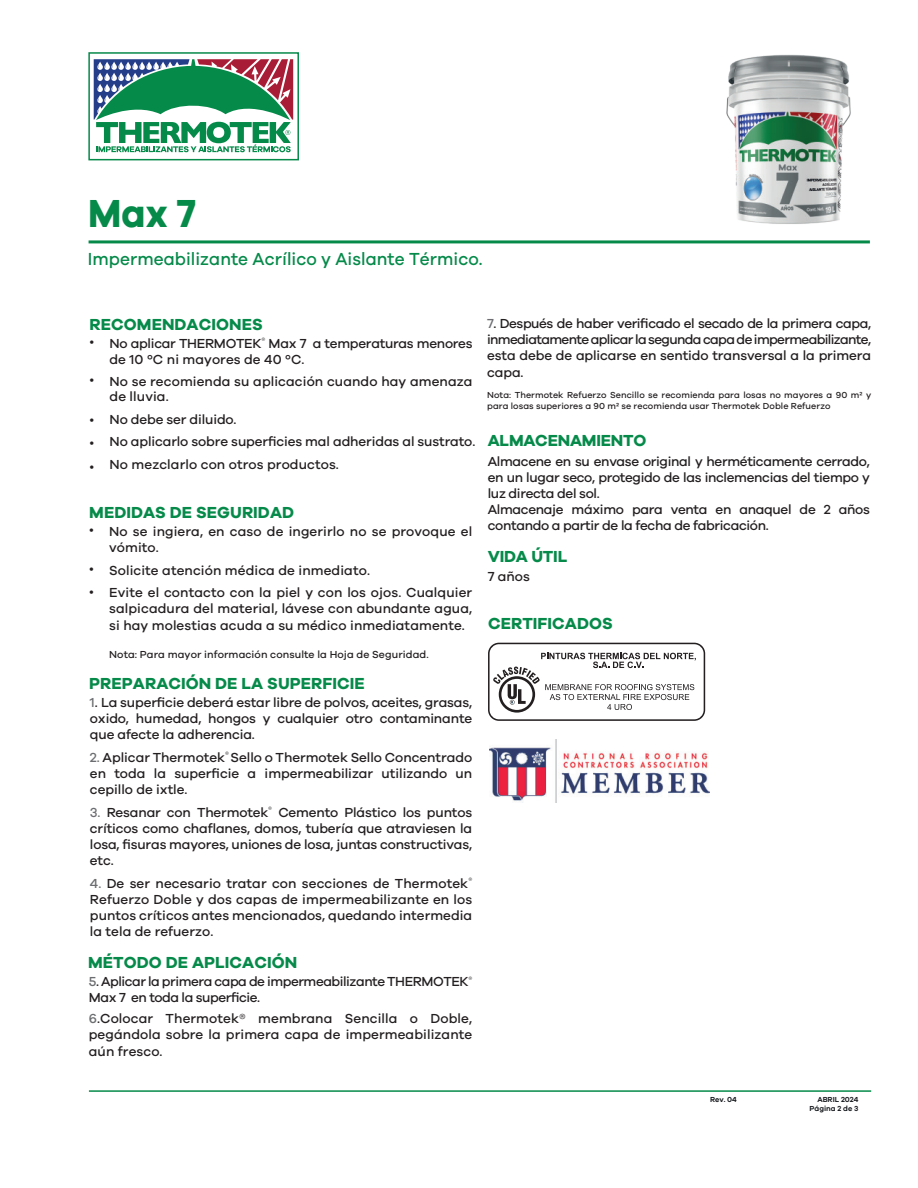
<style>
.page{position:relative;width:918px;height:1188px;background:#fff}
.page>*{position:absolute;margin:0;border:0;box-sizing:border-box;transform-origin:0 0}
.t1{font:700 40.35px "Galano Grotesque";color:#068a4a;scale:.93 1}
.t2{font:500 18px "Galano Grotesque";letter-spacing:.005em;color:#068a4a;scale:.96 1}
.t3{font:700 16.5px "Galano Grotesque";letter-spacing:.005em;color:#068a4a}
.t4{font:700 16.5px "Galano Grotesque";letter-spacing:-.015em;color:#068a4a}
.t5{font:500 13.5px/16.2px "Galano Grotesque";letter-spacing:-.01em;color:#231f20}
.t6{font:500 13.5px/16.2px "Galano Grotesque";letter-spacing:-.03em;color:#231f20}
.t7{font:13.5px/22.5px "Arial";color:#231f20}
.t8{font:500 10.5px "Galano Grotesque";letter-spacing:.005em;color:#231f20}
.t9{font:500 9px/10.8px "Galano Grotesque";letter-spacing:.005em;color:#231f20}
.t10{font:600 7.5px "Galano Grotesque";color:#15181c}
.s1{color:#6c6d70}
</style>
<div class="page">
<hr style="left:89px;top:240px;width:781px;height:3px;background:#068a4a">
<div style="left:88px;top:52px;width:211px;height:108px;background:#fff;border:2px solid #068a4a"></div>
<svg style="left:94px;top:59px;width:199px;height:93px"></svg>
<svg style="left:488px;top:643px;width:217px;height:78px"></svg>
<hr style="left:89px;top:1090px;width:782px;height:2px;background:#068a4a">
<img style="left:490px;top:740px;width:220px;height:63px">
<img style="left:726px;top:54px;width:125px;height:170px">
<h1 class="t1" style="left:88px;top:188px;width:118px">Max 7</h1>
<h2 class="t2" style="left:88px;top:248px;width:413px">Impermeabilizante Acrílico y Aislante Térmico.</h2>
<p class="t3" style="left:90px;top:314px;width:175px">RECOMENDACIONES</p>
<p class="t7" style="left:90px;top:331px;width:6px">•</p>
<p class="t7" style="left:90px;top:369px;width:6px">•</p>
<p class="t7" style="left:90px;top:409px;width:6px">• •</p>
<p class="t7" style="left:90px;top:456px;width:6px">•</p>
<p class="t5" style="left:110px;top:335px;width:365px">No aplicar THERMOTEK<sup>®</sup> Max 7 a temperaturas menores de 10 ºC ni mayores de 40 ºC.</p>
<p class="t5" style="left:110px;top:374px;width:365px;line-height:15px">No se recomienda su aplicación cuando hay amenaza de lluvia.</p>
<p class="t5" style="left:110px;top:408px;width:367px;line-height:22.5px">No debe ser diluido.<br>No aplicarlo sobre superficies mal adheridas al sustrato.<br>No mezclarlo con otros productos.</p>
<p class="t3" style="left:89px;top:502px;width:206px">MEDIDAS DE SEGURIDAD</p>
<p class="t7" style="left:89px;top:519px;width:6px">•</p>
<p class="t7" style="left:89px;top:558px;width:6px">• •</p>
<p class="t5" style="left:109px;top:523px;width:365px">No se ingiera, en caso de ingerirlo no se provoque el vómito.</p>
<p class="t5" style="left:109px;top:558px;width:365px;line-height:22.5px">Solicite atención médica de inmediato.<br>Evite el contacto con la piel y con los ojos. Cualquier</p>
<p class="t5" style="left:109px;top:600px;width:365px">salpicadura del material, lávese con abundante agua, si hay molestias acuda a su médico inmediatamente.</p>
<p class="t8" style="left:109px;top:648px;width:321px">Nota: Para mayor información consulte la Hoja de Seguridad.</p>
<p class="t3" style="left:89px;top:673px;width:277px">PREPARACIÓN DE LA SUPERFICIE</p>
<p class="t5" style="left:90px;top:694px;width:384px;text-align:justify"><span class="s1">1</span>. La superficie deberá estar libre de polvos, aceites, grasas, oxido, humedad, hongos y cualquier otro contaminante que afecte la adherencia.</p>
<p class="t5" style="left:90px;top:749px;width:384px;text-align:justify"><span class="s1">2.</span> Aplicar Thermotek<sup>®</sup> Sello o Thermotek Sello Concentrado en toda la superficie a impermeabilizar utilizando un cepillo de ixtle.</p>
<p class="t5" style="left:90px;top:804px;width:384px;text-align:justify"><span class="s1">3.</span> Resanar con Thermotek<sup>®</sup> Cemento Plástico los puntos críticos como chaflanes, domos, tubería que atraviesen la losa, fisuras mayores, uniones de losa, juntas constructivas, etc.</p>
<p class="t5" style="left:90px;top:875px;width:384px;text-align:justify"><span class="s1">4.</span> De ser necesario tratar con secciones de Thermotek<sup>® </sup>Refuerzo Doble y dos capas de impermeabilizante en los puntos críticos antes mencionados, quedando intermedia la tela de refuerzo.</p>
<p class="t3" style="left:88px;top:952px;width:211px">MÉTODO DE APLICACIÓN</p>
<p class="t6" style="left:89px;top:973px;width:385px"><span class="s1">5</span>. Aplicar la primera capa de impermeabilizante THERMOTEK<sup>®<br></sup>Max 7 en toda la superficie.</p>
<p class="t5" style="left:89px;top:1010px;width:385px;text-align:justify"><span class="s1">6</span>.Colocar Thermotek® membrana Sencilla o Doble, pegándola sobre la primera capa de impermeabilizante aún fresco.</p>
<p class="t5" style="left:487px;top:315px;width:386px;text-align:justify"><span class="s1">7</span>. Después de haber verificado el secado de la primera capa, inmediatamente aplicar la segunda capa de impermeabilizante, esta debe de aplicarse en sentido transversal a la primera capa.</p>
<p class="t9" style="left:487px;top:390px;width:386px">Nota: Thermotek Refuerzo Sencillo se recomienda para losas no mayores a 90 m2 y para losas superiores a 90 m2 se recomienda usar Thermotek Doble Refuerzo</p>
<p class="t4" style="left:488px;top:431px;width:160px">ALMACENAMIENTO</p>
<p class="t5" style="left:488px;top:453px;width:384px">Almacene en su envase original y herméticamente cerrado, en un lugar seco, protegido de las inclemencias del tiempo y luz directa del sol.<br>Almacenaje máximo para venta en anaquel de 2 años contando a partir de la fecha de fabricación.</p>
<p class="t4" style="left:488px;top:546px;width:81px">VIDA ÚTIL</p>
<p class="t5" style="left:488px;top:568px;width:44px">7 años</p>
<p class="t3" style="left:488px;top:613px;width:126px">CERTIFICADOS</p>
<p class="t10" style="left:710px;top:1095px;width:28px">Rev. 04</p>
<p class="t10" style="left:817px;top:1095px;width:43px">ABRIL 2024</p>
<p class="t10" style="left:810px;top:1104px;width:50px">Página 2 de 3</p>
</div>
